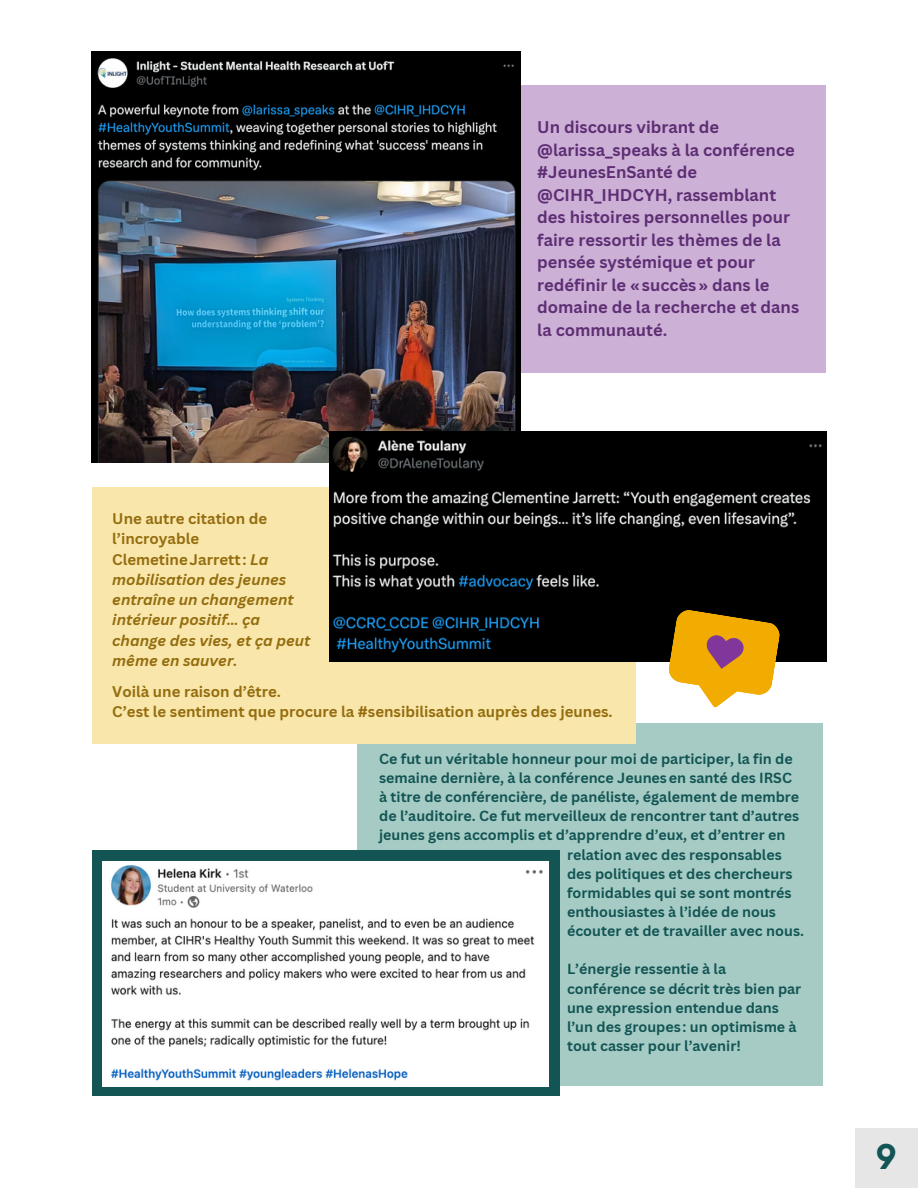
<style>
.page{position:relative;width:918px;height:1188px;background:#fff}
.page>*{position:absolute;margin:0;border:0;box-sizing:border-box;transform-origin:0 0}
.t1{font:700 33px "Nourd";color:#135554}
.t2{font:700 16.5px/22.5px "Canva Sans";color:#5e2e74}
.t3{font:italic 700 15px/20.2px "Canva Sans";color:#946d0e}
.t4{font:700 15px "Canva Sans";color:#946d0e}
.t5{font:700 14.25px/19.2px "Canva Sans";color:#135554}
.s1{font-style:normal}
</style>
<div class="page">
<div style="left:417px;top:85px;width:409px;height:288px;background:#ccb0d6"></div>
<div style="left:357px;top:723px;width:466px;height:363px;background:#a6cbc5"></div>
<img style="left:92px;top:51px;width:428px;height:412px">
<div style="left:855px;top:1128px;width:63px;height:60px;background:#e6e6e6"></div>
<div style="left:92px;top:487px;width:544px;height:257px;background:#f8e6ab"></div>
<img style="left:329px;top:432px;width:497px;height:229px">
<svg style="left:664px;top:608px;width:118px;height:100px"></svg>
<div style="left:92px;top:851px;width:467px;height:245px;background:#135554"></div>
<img style="left:103px;top:861px;width:445px;height:225px">
<p class="t3" style="left:112px;top:508px;width:183px"><span class="s1">Une autre citation de l’incroyable<br>ClemetineJarrett :</span> La mobilisation des jeunes entraîne un changement intérieur positif… ça</p>
<p class="t3" style="left:112px;top:630px;width:200px">change des vies, et ça peut même en sauver.</p>
<p class="t2" style="left:537px;top:116px;width:263px">Un discours vibrant de @larissa_speaks à la conférence #JeunesEnSanté de @CIHR_IHDCYH, rassemblant des histoires personnelles pour faire ressortir les thèmes de la pensée systémique et pour redéfinir le «succès» dans le domaine de la recherche et dans la communauté.</p>
<p class="t4" style="left:112px;top:680px;width:170px">Voilà une raison d’être.</p>
<p class="t4" style="left:112px;top:701px;width:502px">C’est le sentiment que procure la #sensibilisation auprès des jeunes.</p>
<p class="t5" style="left:379px;top:748px;width:422px">Ce fut un véritable honneur pour moi de participer, la fin de semaine dernière, à la conférence Jeunesen santé des IRSC à titre de conférencière, de panéliste, également de membre de l’auditoire. Ce fut merveilleux de rencontrer tant d’autres jeunes gens accomplis et d’apprendre d’eux, et d’entrer en</p>
<p class="t5" style="left:567px;top:845px;width:238px">relation avec des responsables des politiques et des chercheurs formidables qui se sont montrés enthousiastes à l’idée de nous écouter et de travailler avec nous.</p>
<p class="t5" style="left:567px;top:959px;width:236px">L’énergie ressentie à la conférence se décrit très bien par une expression entendue dans l’un des groupes: un optimisme à tout casser pour l’avenir!</p>
<p class="t1" style="left:876px;top:1136px;width:23px">9</p>
</div>
